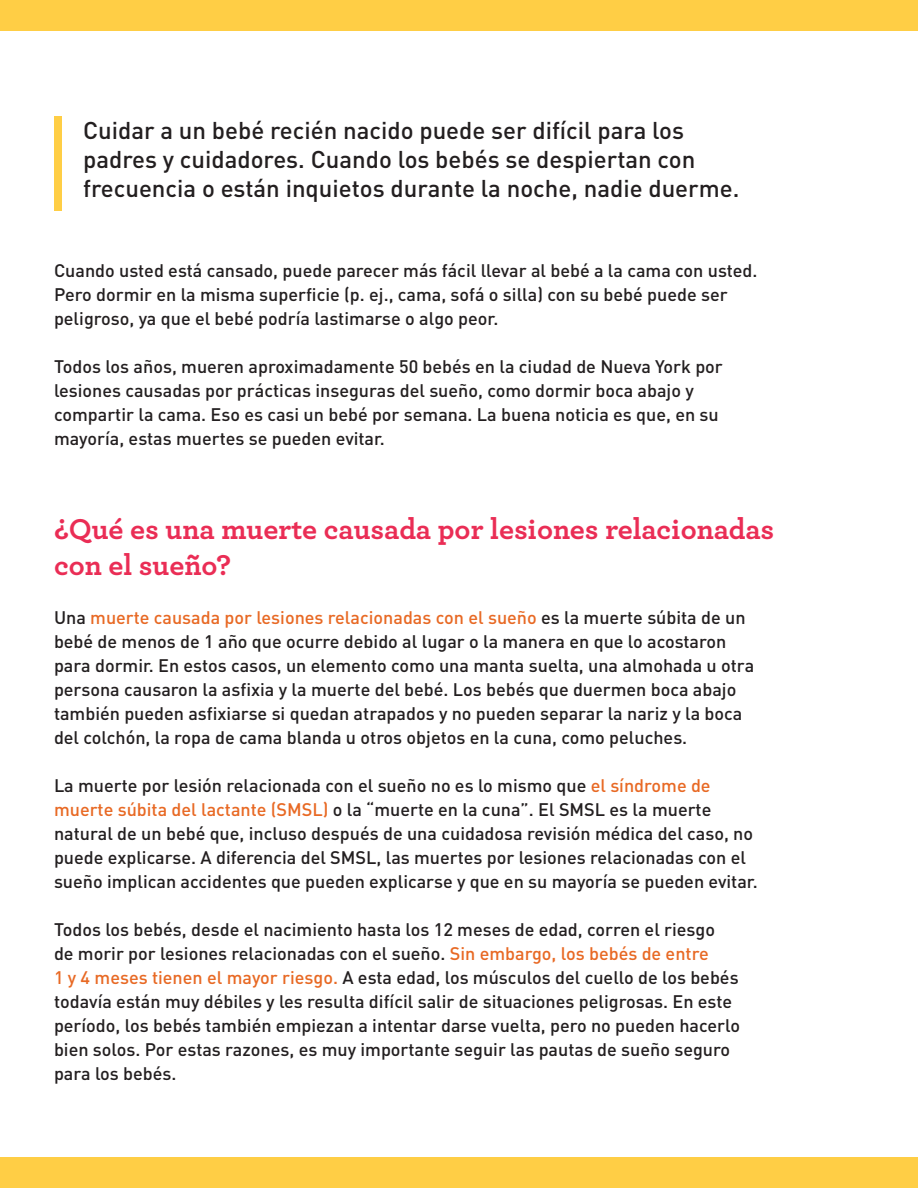
<style>
.page{position:relative;width:918px;height:1188px;background:#fff}
.page>*{position:absolute;margin:0;border:0;box-sizing:border-box;transform-origin:0 0}
.t1{font:700 30px/36px "Archer";color:#ea2d55}
.t2{font:500 24px/28.8px "DIN";color:#231f20}
.t3{font:500 18px/24px "DIN";color:#231f20}
.s1{color:#e86924}
</style>
<div class="page">
<div style="left:0;top:0;width:918px;height:31px;background:#ffce45"></div>
<div style="left:54px;top:116px;width:8px;height:94px;background:#ffce45"></div>
<div style="left:0;top:1158px;width:918px;height:30px;background:#ffce45"></div>
<p class="t2" style="left:83px;top:115px;width:658px">Cuidar a un bebé recién nacido puede ser difícil para los padres y cuidadores. Cuando los bebés se despiertan con frecuencia o están inquietos durante la noche, nadie duerme.</p>
<p class="t3" style="left:54px;top:258px;width:705px">Cuando usted está cansado, puede parecer más fácil llevar al bebé a la cama con usted.<br>Pero dormir en la misma superficie (p. ej., cama, sofá o silla) con su bebé puede ser peligroso, ya que el bebé podría lastimarse o algo peor.</p>
<p class="t3" style="left:54px;top:354px;width:670px">Todos los años, mueren aproximadamente 50 bebés en la ciudad de Nueva York por lesiones causadas por prácticas inseguras del sueño, como dormir boca abajo y compartir la cama. Eso es casi un bebé por semana. La buena noticia es que, en su mayoría, estas muertes se pueden evitar.</p>
<p class="t1" style="left:54px;top:510px;width:722px">¿Qué es una muerte causada por lesiones relacionadas con el sueño?</p>
<p class="t3" style="left:54px;top:605px;width:702px">Una <span class="s1">muerte causada por lesiones relacionadas con el sueño</span> es la muerte súbita de un bebé de menos de 1 año que ocurre debido al lugar o la manera en que lo acostaron para dormir. En estos casos, un elemento como una manta suelta, una almohada u otra persona causaron la asfixia y la muerte del bebé. Los bebés que duermen boca abajo también pueden asfixiarse si quedan atrapados y no pueden separar la nariz y la boca del colchón, la ropa de cama blanda u otros objetos en la cuna, como peluches.</p>
<p class="t3" style="left:54px;top:773px;width:705px">La muerte por lesión relacionada con el sueño no es lo mismo que <span class="s1">el síndrome de muerte súbita del lactante (SMSL)</span> o la “muerte en la cuna”. El SMSL es la muerte natural de un bebé que, incluso después de una cuidadosa revisión médica del caso, no puede explicarse. A diferencia del SMSL, las muertes por lesiones relacionadas con el sueño implican accidentes que pueden explicarse y que en su mayoría se pueden evitar.</p>
<p class="t3" style="left:54px;top:917px;width:688px">Todos los bebés, desde el nacimiento hasta los 12 meses de edad, corren el riesgo<br>de morir por lesiones relacionadas con el sueño. <span class="s1">Sin embargo, los bebés de entre<br>1 y 4 meses tienen el mayor riesgo.</span> A esta edad, los músculos del cuello de los bebés todavía están muy débiles y les resulta difícil salir de situaciones peligrosas. En este período, los bebés también empiezan a intentar darse vuelta, pero no pueden hacerlo bien solos. Por estas razones, es muy importante seguir las pautas de sueño seguro para los bebés.</p>
</div>
